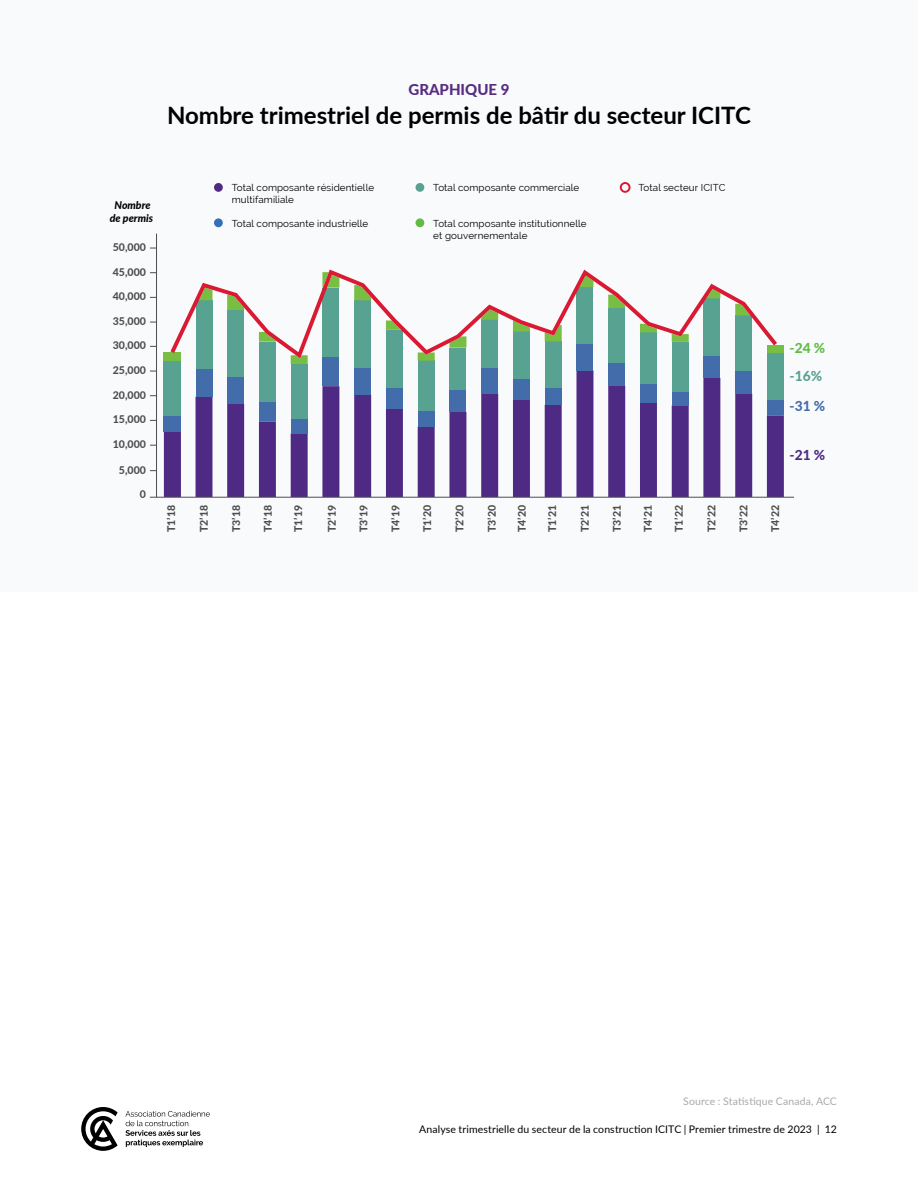
<style>
.page{position:relative;width:918px;height:1188px;background:#fff}
.page>*{position:absolute;margin:0;border:0;box-sizing:border-box;transform-origin:0 0}
.t1{font:700 24px "Lato";color:#000}
.t2{font:800 15px "Lato";color:#572c82}
.t3{font:800 13.8px "Lato";color:#4f2a84}
.t4{font:800 13.8px "Lato";color:#436daa}
.t5{font:800 13.8px "Lato";color:#57a291}
.t6{font:800 13.8px "Lato";color:#62bb46}
.t7{font:800 10.5px "Lato";color:#4e4e4f}
.t8{font:10.5px "Lato";letter-spacing:.01em;color:#000}
.t9{font:10.5px "Lato";letter-spacing:.01em;color:#a7a9ac}
.t10{font:italic 800 10.5px/12.8px "Lato";color:#000;text-align:center}
.t11{font:9.9px/11.9px "Raleway";letter-spacing:.01em;color:#000}
</style>
<div class="page">
<div style="left:0;top:0;width:918px;height:592px;background:#f9fafc"></div>
<svg style="left:81px;top:1107px;width:37px;height:44px"></svg>
<svg style="left:125px;top:1111px;width:85px;height:36px"></svg>
<div style="left:767px;top:345px;width:17px;height:9px;background:#78be43"></div>
<div style="left:164px;top:352px;width:17px;height:9px;background:#78be43"></div>
<svg style="left:164px;top:370px;width:620px;height:127px"></svg>
<div style="left:767px;top:400px;width:17px;height:15px;background:#436daa"></div>
<div style="left:735px;top:371px;width:17px;height:23px;background:#436daa"></div>
<div style="left:703px;top:356px;width:17px;height:22px;background:#436daa"></div>
<div style="left:672px;top:391px;width:17px;height:15px;background:#436daa"></div>
<div style="left:640px;top:384px;width:17px;height:19px;background:#436daa"></div>
<div style="left:608px;top:362px;width:17px;height:24px;background:#436daa"></div>
<div style="left:576px;top:344px;width:17px;height:26px;background:#436daa"></div>
<div style="left:545px;top:388px;width:17px;height:17px;background:#436daa"></div>
<div style="left:513px;top:379px;width:17px;height:21px;background:#436daa"></div>
<div style="left:481px;top:368px;width:17px;height:26px;background:#436daa"></div>
<div style="left:449px;top:389px;width:17px;height:23px;background:#436daa"></div>
<div style="left:418px;top:411px;width:17px;height:16px;background:#436daa"></div>
<div style="left:386px;top:387px;width:17px;height:22px;background:#436daa"></div>
<div style="left:354px;top:367px;width:17px;height:28px;background:#436daa"></div>
<div style="left:322px;top:356px;width:17px;height:30px;background:#436daa"></div>
<div style="left:291px;top:419px;width:17px;height:15px;background:#436daa"></div>
<div style="left:259px;top:402px;width:17px;height:19px;background:#436daa"></div>
<div style="left:227px;top:376px;width:17px;height:27px;background:#436daa"></div>
<div style="left:196px;top:369px;width:16px;height:28px;background:#436daa"></div>
<div style="left:164px;top:416px;width:17px;height:16px;background:#436daa"></div>
<div style="left:767px;top:353px;width:17px;height:47px;background:#57a291"></div>
<div style="left:735px;top:315px;width:17px;height:56px;background:#57a291"></div>
<div style="left:672px;top:342px;width:17px;height:49px;background:#57a291"></div>
<div style="left:640px;top:332px;width:17px;height:52px;background:#57a291"></div>
<div style="left:545px;top:341px;width:17px;height:47px;background:#57a291"></div>
<div style="left:513px;top:332px;width:17px;height:47px;background:#57a291"></div>
<div style="left:481px;top:320px;width:17px;height:48px;background:#57a291"></div>
<div style="left:449px;top:348px;width:17px;height:41px;background:#57a291"></div>
<div style="left:418px;top:361px;width:17px;height:50px;background:#57a291"></div>
<div style="left:386px;top:330px;width:17px;height:57px;background:#57a291"></div>
<div style="left:354px;top:300px;width:17px;height:67px;background:#57a291"></div>
<div style="left:291px;top:364px;width:17px;height:55px;background:#57a291"></div>
<div style="left:259px;top:342px;width:17px;height:60px;background:#57a291"></div>
<div style="left:227px;top:310px;width:17px;height:66px;background:#57a291"></div>
<div style="left:196px;top:300px;width:16px;height:69px;background:#57a291"></div>
<div style="left:164px;top:361px;width:17px;height:55px;background:#57a291"></div>
<hr style="left:156px;top:234px;width:1px;height:263px;background:#4e4e4f">
<svg style="left:150px;top:296px;width:6px;height:2px"></svg>
<svg style="left:291px;top:362px;width:17px;height:2px"></svg>
<svg style="left:170px;top:269px;width:607px;height:93px"></svg>
<hr style="left:150px;top:497px;width:644px;height:1px;background:#4e4e4f">
<div style="left:214px;top:183px;width:9px;height:9px;background:#4f2a84;border-radius:50%"></div>
<div style="left:214px;top:218px;width:9px;height:9px;background:#3370b7;border-radius:50%"></div>
<div style="left:416px;top:183px;width:8px;height:9px;background:#57a291;border-radius:50%"></div>
<div style="left:416px;top:218px;width:8px;height:9px;background:#62bb46;border-radius:50%"></div>
<div style="left:620px;top:182px;width:11px;height:11px;border:2px solid #da1a32;border-radius:50%"></div>
<h2 class="t2" style="left:409px;top:79px;width:102px">GRAPHIQUE 9</h2>
<h1 class="t1" style="left:167px;top:98px;width:585px">Nombre trimestriel de permis de bâtir du secteur ICITC</h1>
<p class="t10" style="left:110px;top:199px;width:45px">Nombre de permis</p>
<p class="t7" style="left:113px;top:239px;width:35px">50,000</p>
<p class="t7" style="left:113px;top:264px;width:35px">45,000</p>
<p class="t7" style="left:113px;top:289px;width:35px">40,000</p>
<p class="t7" style="left:113px;top:313px;width:35px">35,000</p>
<p class="t7" style="left:113px;top:338px;width:35px">30,000</p>
<p class="t7" style="left:113px;top:362px;width:35px">25,000</p>
<p class="t7" style="left:113px;top:387px;width:35px">20,000</p>
<p class="t7" style="left:113px;top:412px;width:35px">15,000</p>
<p class="t7" style="left:113px;top:437px;width:35px">10,000</p>
<p class="t7" style="left:119px;top:462px;width:29px">5,000</p>
<p class="t7" style="left:140px;top:487px;width:8px">0</p>
<p class="t11" style="left:232px;top:182px;width:144px">Total composante résidentielle multifamiliale</p>
<p class="t11" style="left:232px;top:217px;width:138px">Total composante industrielle</p>
<p class="t11" style="left:433px;top:182px;width:148px">Total composante commerciale</p>
<p class="t11" style="left:433px;top:217px;width:155px">Total composante institutionnelle et gouvernementale</p>
<p class="t11" style="left:639px;top:182px;width:89px">Total secteur ICITC</p>
<h3 class="t6" style="left:790px;top:338px;width:37px">-24 %</h3>
<h3 class="t5" style="left:790px;top:365px;width:34px">-16%</h3>
<h3 class="t4" style="left:790px;top:396px;width:37px">-31 %</h3>
<h3 class="t3" style="left:790px;top:445px;width:37px">-21 %</h3>
<p class="t7" style="left:164px;top:532px;width:29px;rotate:-90deg">T1’18</p>
<p class="t7" style="left:196px;top:532px;width:29px;rotate:-90deg">T2’18</p>
<p class="t7" style="left:228px;top:532px;width:29px;rotate:-90deg">T3’18</p>
<p class="t7" style="left:260px;top:532px;width:29px;rotate:-90deg">T4’18</p>
<p class="t7" style="left:291px;top:532px;width:29px;rotate:-90deg">T1’19</p>
<p class="t7" style="left:324px;top:532px;width:29px;rotate:-90deg">T2’19</p>
<p class="t7" style="left:356px;top:532px;width:29px;rotate:-90deg">T3’19</p>
<p class="t7" style="left:388px;top:532px;width:29px;rotate:-90deg">T4’19</p>
<p class="t7" style="left:420px;top:532px;width:29px;rotate:-90deg">T1’20</p>
<p class="t7" style="left:452px;top:532px;width:29px;rotate:-90deg">T2’20</p>
<p class="t7" style="left:484px;top:532px;width:29px;rotate:-90deg">T3’20</p>
<p class="t7" style="left:514px;top:532px;width:29px;rotate:-90deg">T4’20</p>
<p class="t7" style="left:545px;top:532px;width:29px;rotate:-90deg">T1’21</p>
<p class="t7" style="left:577px;top:532px;width:29px;rotate:-90deg">T2’21</p>
<p class="t7" style="left:609px;top:532px;width:29px;rotate:-90deg">T3’21</p>
<p class="t7" style="left:640px;top:532px;width:29px;rotate:-90deg">T4’21</p>
<p class="t7" style="left:671px;top:532px;width:29px;rotate:-90deg">T1’22</p>
<p class="t7" style="left:704px;top:532px;width:29px;rotate:-90deg">T2’22</p>
<p class="t7" style="left:736px;top:532px;width:29px;rotate:-90deg">T3’22</p>
<p class="t7" style="left:767px;top:532px;width:29px;rotate:-90deg">T4’22</p>
<p class="t9" style="left:683px;top:1094px;width:155px">Source : Statistique Canada, ACC</p>
<p class="t8" style="left:419px;top:1121px;width:419px">Analyse trimestrielle du secteur de la construction ICITC | Premier trimestre de 2023 | 12</p>
</div>
